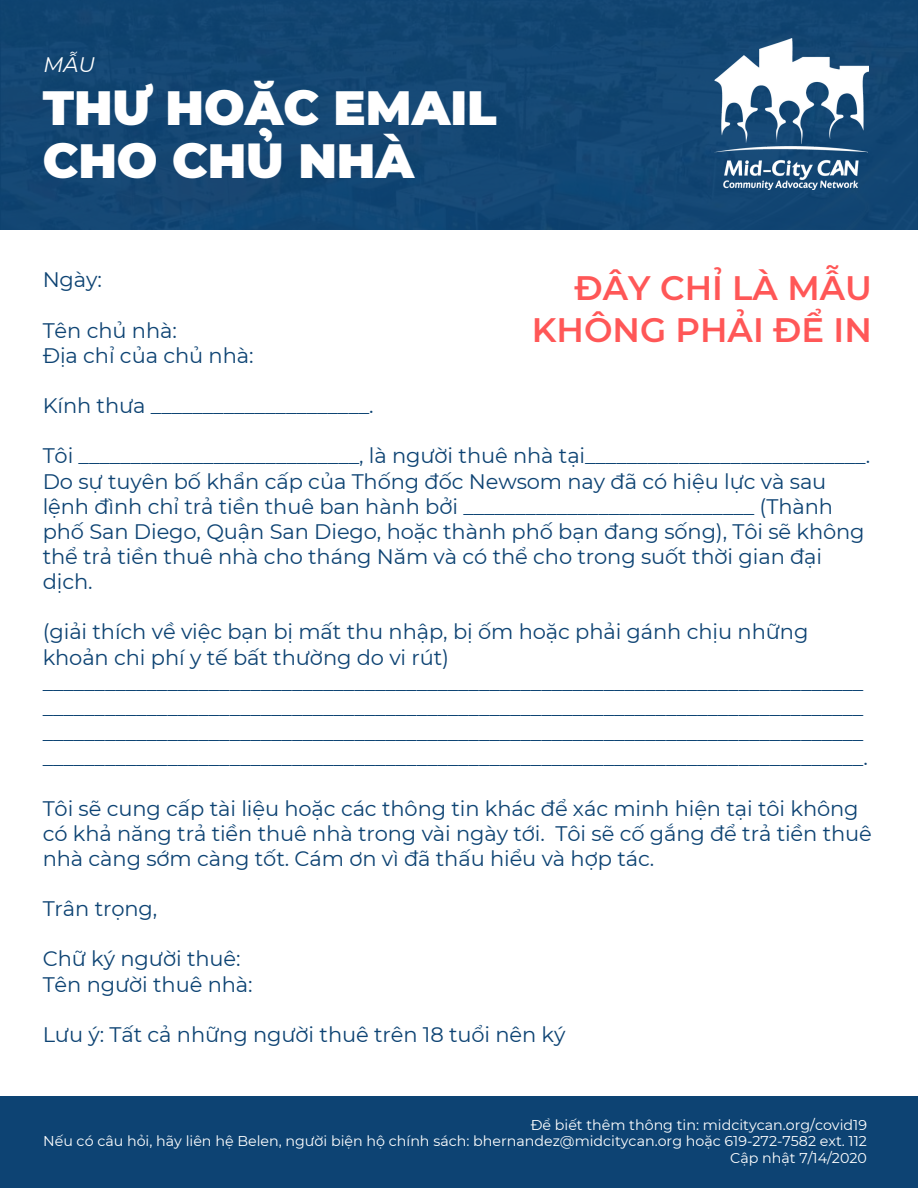
<style>
.page{position:relative;width:918px;height:1188px;background:#fff}
.page>*{position:absolute;margin:0;border:0;box-sizing:border-box;transform-origin:0 0}
.t1{font:900 48px/52.2px "Montserrat";color:#fff}
.t2{font:600 33.9px/41.8px "Montserrat";color:#ff5757;text-align:right}
.t3{font:21px/25.2px "Montserrat";letter-spacing:-.005em;color:#0d4373}
.t4{font:italic 21px "Montserrat";color:#fff}
.t5{font:14.25px/16px "Montserrat";color:#fff;text-align:right}
</style>
<div class="page">
<div style="left:0;top:0;width:918px;height:230px;background:#134672"></div>
<img style="left:715px;top:38px;width:154px;height:151px">
<div style="left:0;top:1096px;width:918px;height:92px;background:#0d4373"></div>
<p class="t4" style="left:43px;top:52px;width:53px">MẪU</p>
<h1 class="t1" style="left:43px;top:82px;width:456px">THƯ HOẶC EMAIL<br>CHO CHỦ NHÀ</h1>
<h2 class="t2" style="left:532px;top:267px;width:341px">ĐÂY CHỈ LÀ MẪU<br>KHÔNG PHẢI ĐỂ IN</h2>
<p class="t3" style="left:43px;top:267px;width:61px">Ngày:</p>
<p class="t3" style="left:43px;top:317px;width:212px">Tên chủ nhà:<br>Địa chỉ của chủ nhà:</p>
<p class="t3" style="left:43px;top:393px;width:332px">Kính thưa _____________________.</p>
<p class="t3" style="left:43px;top:443px;width:829px">Tôi ___________________________, là người thuê nhà tại___________________________.<br>Do sự tuyên bố khẩn cấp của Thống đốc Newsom nay đã có hiệu lực và sau lệnh đình chỉ trả tiền thuê ban hành bởi ____________________________ (Thành phố San Diego, Quận San Diego, hoặc thành phố bạn đang sống), Tôi sẽ không thể trả tiền thuê nhà cho tháng Năm và có thể cho trong suốt thời gian đại dịch.</p>
<p class="t3" style="left:43px;top:619px;width:827px">(giải thích về việc bạn bị mất thu nhập, bị ốm hoặc phải gánh chịu những khoản chi phí y tế bất thường do vi rút) _______________________________________________________________________________ _______________________________________________________________________________ _______________________________________________________________________________ _______________________________________________________________________________.</p>
<p class="t3" style="left:43px;top:795px;width:831px">Tôi sẽ cung cấp tài liệu hoặc các thông tin khác để xác minh hiện tại tôi không có khả năng trả tiền thuê nhà trong vài ngày tới. Tôi sẽ cố gắng để trả tiền thuê nhà càng sớm càng tốt. Cám ơn vì đã thấu hiểu và hợp tác.</p>
<p class="t3" style="left:43px;top:896px;width:116px">Trân trọng,</p>
<p class="t3" style="left:43px;top:946px;width:211px">Chữ ký người thuê:<br>Tên người thuê nhà:</p>
<p class="t3" style="left:43px;top:1022px;width:524px">Lưu ý: Tất cả những người thuê trên 18 tuổi nên ký</p>
<p class="t5" style="left:43px;top:1117px;width:825px">Để biết thêm thông tin: midcitycan.org/covid19<br>Nếu có câu hỏi, hãy liên hệ Belen, người biện hộ chính sách: bhernandez@midcitycan.org hoặc 619-272-7582 ext. 112<br>Cập nhật 7/14/2020</p>
</div>
